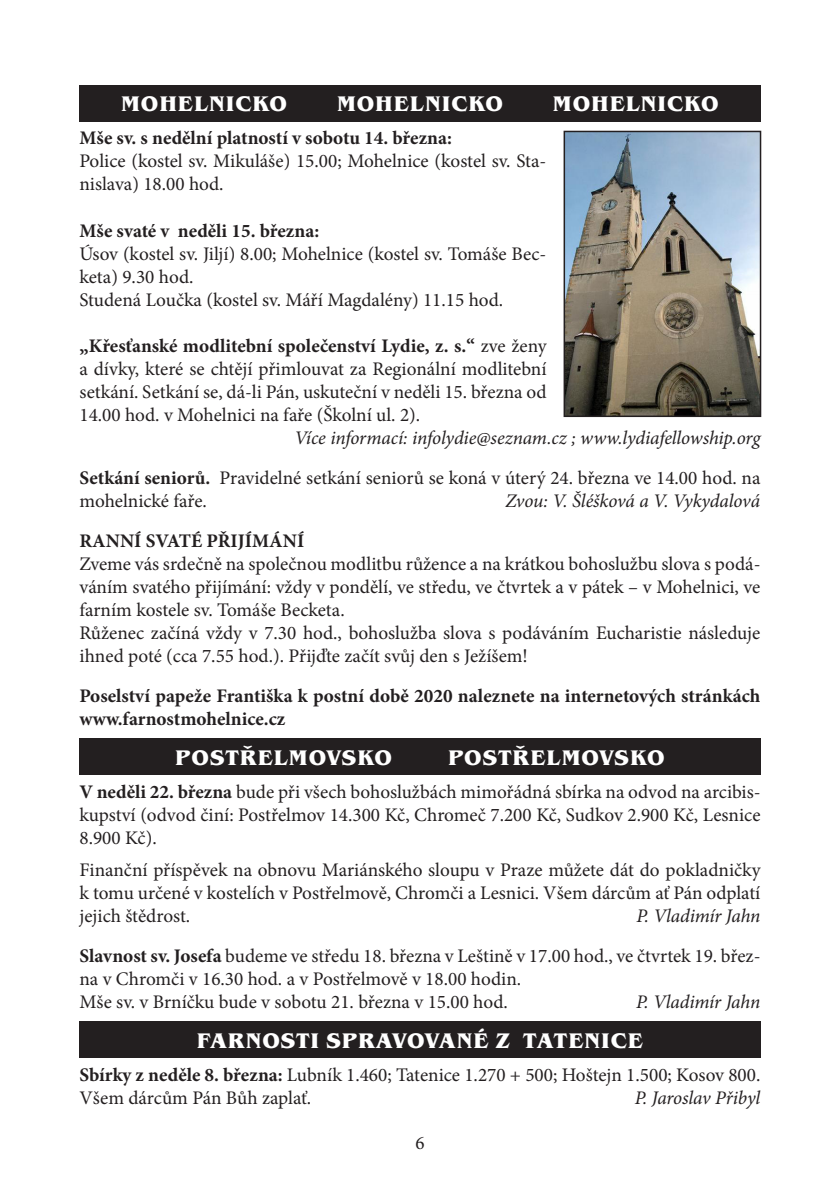
<style>
.page{position:relative;width:840px;height:1191px;background:#fff}
.page>*{position:absolute;margin:0;border:0;box-sizing:border-box;transform-origin:0 0}
.t1{font:700 21.8px "Benguiat Itc TOT";letter-spacing:.045em;color:#fff}
.t2{font:19.2px/23px "Minion Pro";color:#231f20}
.t3{font:700 19.2px/23px "Minion Pro";color:#231f20}
.t4{font:italic 19.2px "Minion Pro";letter-spacing:-.01em;color:#231f20}
.t5{font:19px "Minion Pro";color:#231f20}
.s1{font-weight:700}
.s2{font-style:italic}
</style>
<div class="page">
<div style="left:79px;top:85px;width:681px;height:36px;background:#231f20"></div>
<div style="left:79px;top:738px;width:681px;height:36px;background:#231f20"></div>
<div style="left:79px;top:1021px;width:681px;height:36px;background:#231f20"></div>
<img style="left:566px;top:134px;width:191px;height:280px">
<div style="left:563px;top:131px;width:197px;height:286px;border:2px solid #231f20"></div>
<p class="t1" style="left:121px;top:91px;width:167px">MOHELNICKO</p>
<p class="t1" style="left:337px;top:91px;width:167px">MOHELNICKO</p>
<p class="t1" style="left:552px;top:91px;width:167px">MOHELNICKO</p>
<p class="t3" style="left:79px;top:126px;width:374px">Mše sv. s nedělní platností v sobotu 14. března:</p>
<p class="t2" style="left:79px;top:150px;width:468px">Police (kostel sv. Mikuláše) 15.00; Mohelnice (kostel sv. Sta&shy;nislava) 18.00 hod.</p>
<p class="t3" style="left:79px;top:219px;width:241px">Mše svaté v neděli 15. března:</p>
<p class="t2" style="left:79px;top:242px;width:468px">Úsov (kostel sv. Jiljí) 8.00; Mohelnice (kostel sv. Tomáše Bec&shy;keta) 9.30 hod.<br>Studená Loučka (kostel sv. Máří Magdalény) 11.15 hod.</p>
<p class="t2" style="left:79px;top:334px;width:468px;text-align:justify"><span class="s1">„Křesťanské modlitební společenství Lydie, z. s.“</span> zve ženy a dívky, které se chtějí přimlouvat za Regionální modlitební setkání. Setkání se, dá-li Pán, uskuteční v neděli 15. března od 14.00 hod. v Mohelnici na faře (Školní ul. 2).</p>
<p class="t2" style="left:79px;top:418px;width:682px;line-height:39.8px;text-align:right"><span class="s2">Více informací: infolydie@seznam.cz ; www.lydiafellowship.org<br></span><span class="s1">Setkání seniorů.</span> Pravidelné setkání seniorů se koná v úterý 24. března ve 14.00 hod. na</p>
<p class="t2" style="left:79px;top:489px;width:129px">mohelnické faře.</p>
<p class="t4" style="left:505px;top:487px;width:256px">Zvou: V. Šléšková a V. Vykydalová</p>
<p class="t3" style="left:79px;top:529px;width:226px">RANNÍ SVATÉ PŘIJÍMÁNÍ</p>
<p class="t2" style="left:79px;top:552px;width:682px">Zveme vás srdečně na společnou modlitbu růžence a na krátkou bohoslužbu slova s podá&shy;váním svatého přijímání: vždy v pondělí, ve středu, ve čtvrtek a v pátek – v Mohelnici, ve farním kostele sv. Tomáše Becketa.<br>Růženec začíná vždy v 7.30 hod., bohoslužba slova s podáváním Eucharistie následuje ihned poté (cca 7.55 hod.). Přijďte začít svůj den s Ježíšem!</p>
<p class="t3" style="left:79px;top:684px;width:682px">Poselství papeže Františka k postní době 2020 naleznete na internetových stránkách www.farnostmohelnice.cz</p>
<p class="t1" style="left:175px;top:745px;width:218px">POSTŘELMOVSKO</p>
<p class="t1" style="left:448px;top:745px;width:218px">POSTŘELMOVSKO</p>
<p class="t2" style="left:79px;top:780px;width:682px;text-align:justify"><span class="s1">V neděli 22. března</span> bude při všech bohoslužbách mimořádná sbírka na odvod na arcibis&shy;kupství (odvod činí: Postřelmov 14.300 Kč, Chromeč 7.200 Kč, Sudkov 2.900 Kč, Lesnice 8.900 Kč).</p>
<p class="t2" style="left:79px;top:858px;width:682px;text-align:justify">Finanční příspěvek na obnovu Mariánského sloupu v Praze můžete dát do pokladničky k tomu určené v kostelích v Postřelmově, Chromči a Lesnici. Všem dárcům ať Pán odplatí jejich štědrost.</p>
<p class="t2" style="left:79px;top:896px;width:682px;line-height:39.8px;text-align:right"><span class="s2">P. Vladimír Jahn<br></span><span class="s1">Slavnost sv. Josefa</span> budeme ve středu 18. března v Leštině v 17.00 hod., ve čtvrtek 19. břez-</p>
<p class="t2" style="left:79px;top:967px;width:443px">na v Chromči v 16.30 hod. a v Postřelmově v 18.00 hodin.<br>Mše sv. v Brníčku bude v sobotu 21. března v 15.00 hod.</p>
<p class="t4" style="left:635px;top:988px;width:125px">P. Vladimír Jahn</p>
<p class="t1" style="left:197px;top:1027px;width:356px">FARNOSTI SPRAVOVANÉ Z TATENIC</p>
<p class="t1" style="left:627px;top:1027px;width:17px">E</p>
<p class="t2" style="left:79px;top:1063px;width:682px"><span class="s1">Sbírky z neděle 8. března:</span> Lubník 1.460; Tatenice 1.270 + 500; Hoštejn 1.500; Kosov 800.<br>Všem dárcům Pán Bůh zaplať.</p>
<p class="t4" style="left:634px;top:1084px;width:127px">P. Jaroslav Přibyl</p>
<p class="t5" style="left:415px;top:1130px;width:11px">6</p>
</div>
